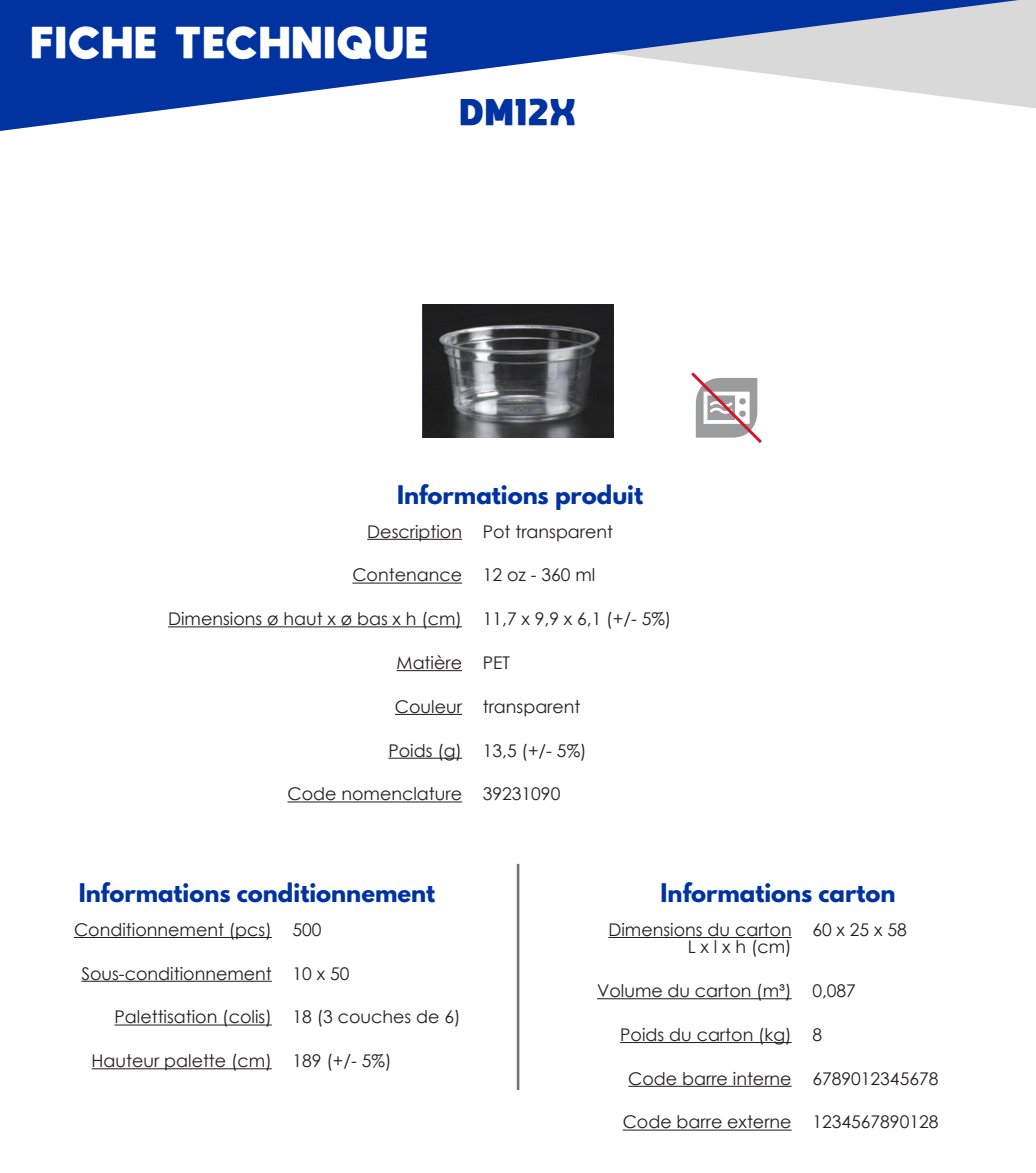
<style>
.page{position:relative;width:1036px;height:1173px;background:#fff}
.page>*{position:absolute;margin:0;border:0;box-sizing:border-box;transform-origin:0 0}
.t1{font:800 31.5px "moon get";letter-spacing:.1em;color:#fff}
.t2{font:800 26.25px "moon get";letter-spacing:.1em;color:#0033a0}
.t3{font:700 22.75px "League Spartan";color:#0033a0}
.t4{font:17.5px/17.5px "Century Gothic";color:#231f20;text-align:right}
</style>
<div class="page">
<svg style="left:0;top:0;width:1035px;height:131px"></svg>
<hr style="left:367px;top:539px;width:95px;height:1px;background:#231f20">
<hr style="left:352px;top:582px;width:110px;height:1px;background:#231f20">
<hr style="left:168px;top:626px;width:294px;height:1px;background:#231f20">
<hr style="left:396px;top:670px;width:66px;height:1px;background:#231f20">
<hr style="left:395px;top:714px;width:67px;height:1px;background:#231f20">
<hr style="left:388px;top:757px;width:74px;height:1px;background:#231f20">
<hr style="left:287px;top:801px;width:175px;height:1px;background:#231f20">
<hr style="left:608px;top:936px;width:183px;height:1px;background:#231f20">
<hr style="left:597px;top:998px;width:194px;height:1px;background:#231f20">
<hr style="left:620px;top:1041px;width:171px;height:1px;background:#231f20">
<hr style="left:628px;top:1085px;width:163px;height:1px;background:#231f20">
<hr style="left:622px;top:1129px;width:169px;height:1px;background:#231f20">
<hr style="left:74px;top:936px;width:198px;height:1px;background:#231f20">
<hr style="left:81px;top:980px;width:191px;height:1px;background:#231f20">
<hr style="left:114px;top:1024px;width:158px;height:1px;background:#231f20">
<hr style="left:92px;top:1068px;width:180px;height:1px;background:#231f20">
<hr style="left:517px;top:863px;width:2px;height:226px;background:#757575">
<svg style="left:691px;top:372px;width:71px;height:71px"></svg>
<img style="left:423px;top:304px;width:190px;height:133px">
<h1 class="t1" style="left:32px;top:23px;width:397px">FICHE TECHNIQUE</h1>
<h2 class="t2" style="left:460px;top:95px;width:116px">DM12X</h2>
<h3 class="t3" style="left:397px;top:476px;width:247px">Informations produit</h3>
<p class="t4" style="left:367px;top:522px;width:96px">Description</p>
<p class="t4" style="left:352px;top:565px;width:111px">Contenance</p>
<p class="t4" style="left:168px;top:609px;width:295px">Dimensions ø haut x ø bas x h (cm)</p>
<p class="t4" style="left:396px;top:653px;width:67px">Matière</p>
<p class="t4" style="left:395px;top:697px;width:69px">Couleur</p>
<p class="t4" style="left:388px;top:740px;width:75px">Poids (g)</p>
<p class="t4" style="left:287px;top:784px;width:176px">Code nomenclature</p>
<p class="t4" style="left:483px;top:522px;width:132px">Pot transparent</p>
<p class="t4" style="left:483px;top:565px;width:114px">12 oz - 360 ml</p>
<p class="t4" style="left:483px;top:609px;width:190px">11,7 x 9,9 x 6,1 (+/- 5%)</p>
<p class="t4" style="left:483px;top:653px;width:29px">PET</p>
<p class="t4" style="left:483px;top:697px;width:99px">transparent</p>
<p class="t4" style="left:483px;top:740px;width:105px">13,5 (+/- 5%)</p>
<p class="t4" style="left:483px;top:784px;width:79px">39231090</p>
<h3 class="t3" style="left:79px;top:874px;width:358px">Informations conditionnement</h3>
<p class="t4" style="left:74px;top:920px;width:199px">Conditionnement (pcs)</p>
<p class="t4" style="left:81px;top:963px;width:192px">Sous-conditionnement</p>
<p class="t4" style="left:114px;top:1007px;width:159px">Palettisation (colis)</p>
<p class="t4" style="left:92px;top:1051px;width:182px">Hauteur palette (cm)</p>
<p class="t4" style="left:292px;top:920px;width:31px">500</p>
<p class="t4" style="left:292px;top:963px;width:58px">10 x 50</p>
<p class="t4" style="left:292px;top:1007px;width:170px">18 (3 couches de 6)</p>
<p class="t4" style="left:292px;top:1051px;width:101px">189 (+/- 5%)</p>
<h3 class="t3" style="left:660px;top:874px;width:236px">Informations carton</h3>
<p class="t4" style="left:608px;top:920px;width:185px">Dimensions du carton<br>L x l x h (cm)</p>
<p class="t4" style="left:597px;top:981px;width:196px">Volume du carton (m³)</p>
<p class="t4" style="left:620px;top:1025px;width:173px">Poids du carton (kg)</p>
<p class="t4" style="left:628px;top:1068px;width:165px">Code barre interne</p>
<p class="t4" style="left:622px;top:1112px;width:170px">Code barre externe</p>
<p class="t4" style="left:812px;top:920px;width:96px">60 x 25 x 58</p>
<p class="t4" style="left:812px;top:981px;width:45px">0,087</p>
<p class="t4" style="left:812px;top:1025px;width:11px">8</p>
<p class="t4" style="left:812px;top:1068px;width:128px">6789012345678</p>
<p class="t4" style="left:812px;top:1112px;width:128px">1234567890128</p>
</div>
